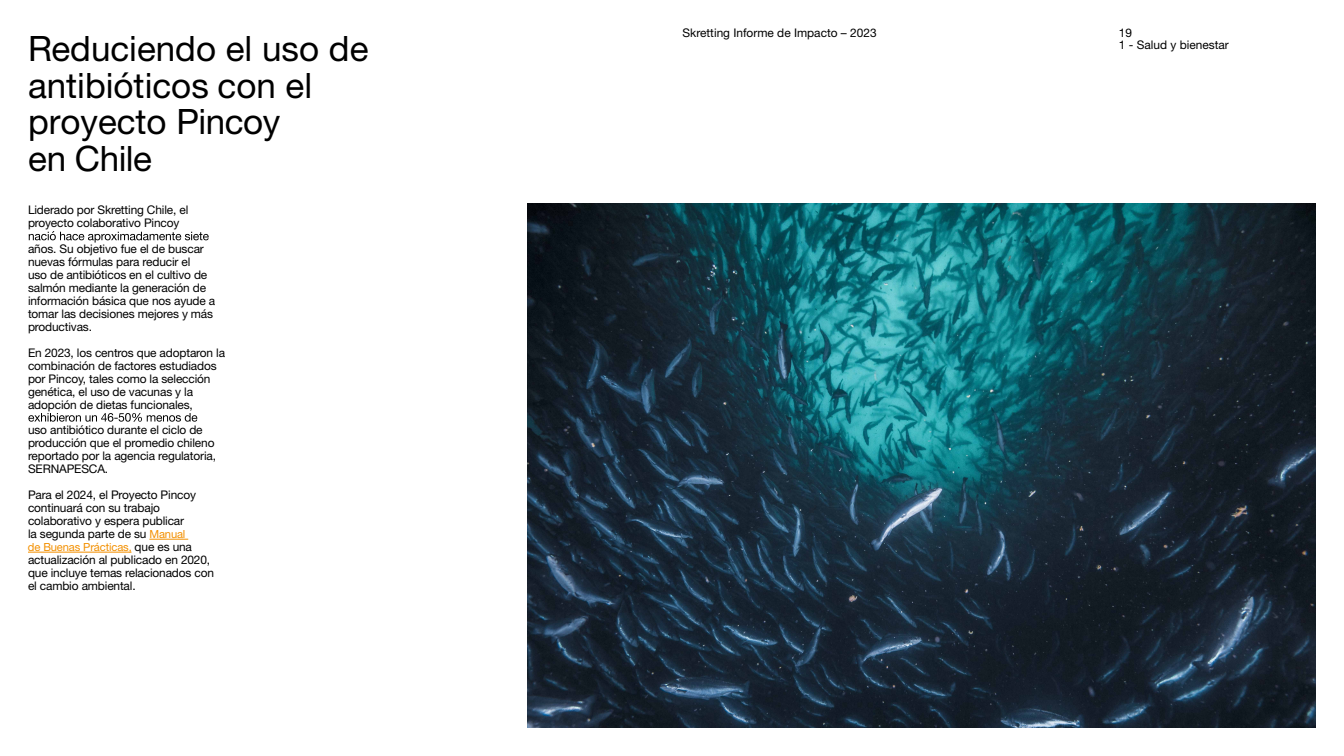
<style>
.page{position:relative;width:1344px;height:756px;background:#fff}
.page>*{position:absolute;margin:0;border:0;box-sizing:border-box;transform-origin:0 0}
.t1{font:35px/36.4px "Helvetica Neue LT Pro";color:#000}
.t2{font:11.9px/12.9px "Helvetica Neue LT Pro";letter-spacing:-.01em;color:#000}
.t3{font:11.2px "Helvetica Neue LT Pro";letter-spacing:-.01em;color:#f39000}
.s1{font-size:11.2px;color:#f39000}
.s2{font-size:11.9px;color:#000}
</style>
<div class="page">
<img style="left:527px;top:203px;width:789px;height:525px">
<hr style="left:149px;top:539px;width:39px;height:1px;background:#f39000">
<hr style="left:28px;top:552px;width:103px;height:1px;background:#f39000">
<svg style="left:29px;top:231px;width:180px;height:12px"></svg>
<svg style="left:28px;top:413px;width:169px;height:9px"></svg>
<h1 class="t1" style="left:28px;top:30px;width:342px">Reduciendo el uso de antibióticos con el proyecto Pincoy<br>en Chile</h1>
<p class="t2" style="left:28px;top:203px;width:162px">Liderado por Skretting Chile, el proyecto colaborativo Pincoy</p>
<p class="t2" style="left:28px;top:242px;width:189px">años. Su objetivo fue el de buscar nuevas fórmulas para reducir el<br>uso de antibióticos en el cultivo de salmón mediante la generación de información básica que nos ayude a tomar las decisiones mejores y más productivas.</p>
<p class="t2" style="left:28px;top:346px;width:199px">En 2023, los centros que adoptaron la combinación de factores estudiados por Pincoy, tales como la selección genética, el uso de vacunas y la adopción de dietas funcionales,</p>
<p class="t2" style="left:28px;top:424px;width:190px">uso antibiótico durante el ciclo de producción que el promedio chileno reportado por la agencia regulatoria,<br>SERNAPESCA.</p>
<p class="t2" style="left:28px;top:488px;width:170px">Para el 2024, el Proyecto Pincoy continuará con su trabajo colaborativo y espera publicar la segunda parte de su <span class="s1">Manual</span></p>
<p class="t3" style="left:28px;top:540px;width:166px">de Buenas Prácticas, <span class="s2">que es una</span></p>
<p class="t2" style="left:28px;top:553px;width:188px">actualización al publicado en 2020, que incluye temas relacionados con el cambio ambiental.</p>
<p class="t2" style="left:683px;top:26px;width:196px">Skretting Informe de Impacto – 2023</p>
<p class="t2" style="left:1119px;top:26px;width:111px;line-height:12.4px">19<br>1 - Salud y bienestar</p>
</div>
